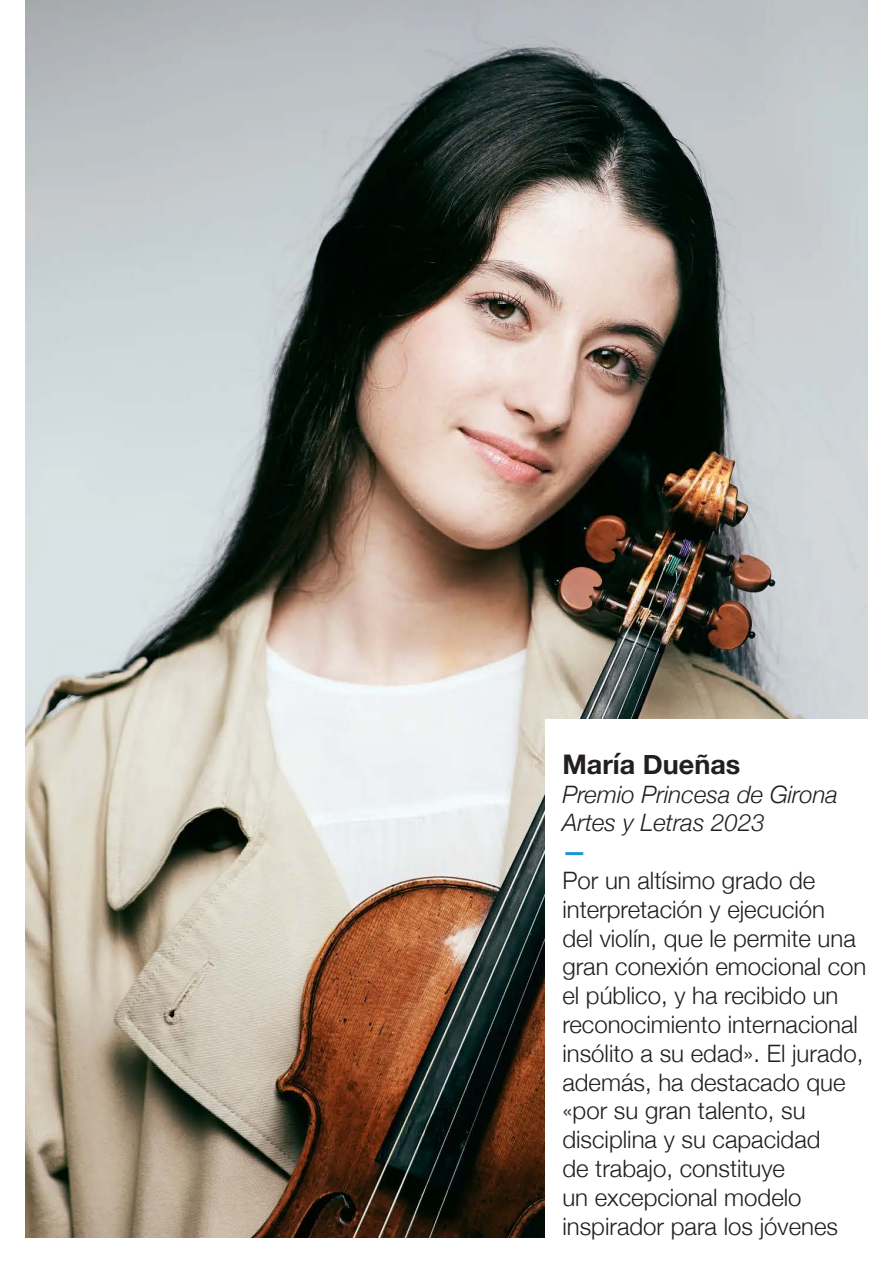
<style>
.page{position:relative;width:893px;height:1263px;background:#fff}
.page>*{position:absolute;margin:0;border:0;box-sizing:border-box;transform-origin:0 0}
.t1{font:700 27px "Helvetica Neue";color:#231f20}
.t2{font:300 24px/28.8px "Helvetica Neue";color:#231f20}
.t3{font:italic 300 24px/28.8px "Helvetica Neue";color:#231f20}
.t4{font:700 24px "Helvetica Neue";color:#2094d2}
</style>
<div class="page">
<img style="left:26px;top:0;width:841px;height:1237px">
<div style="left:545px;top:719px;width:329px;height:544px;background:#fff"></div>
<p class="t1" style="left:562px;top:743px;width:179px">María Dueñas</p>
<p class="t3" style="left:562px;top:778px;width:277px">Premio Princesa de Girona<br>Artes y Letras 2023</p>
<p class="t4" style="left:562px;top:833px;width:25px">—</p>
<p class="t2" style="left:562px;top:864px;width:306px">Por un altísimo grado de interpretación y ejecución<br>del violín, que le permite una gran conexión emocional con el público, y ha recibido un reconocimiento internacional insólito a su edad». El jurado, además, ha destacado que «por su gran talento, su disciplina y su capacidad<br>de trabajo, constituye<br>un excepcional modelo inspirador para los jóvenes</p>
</div>
